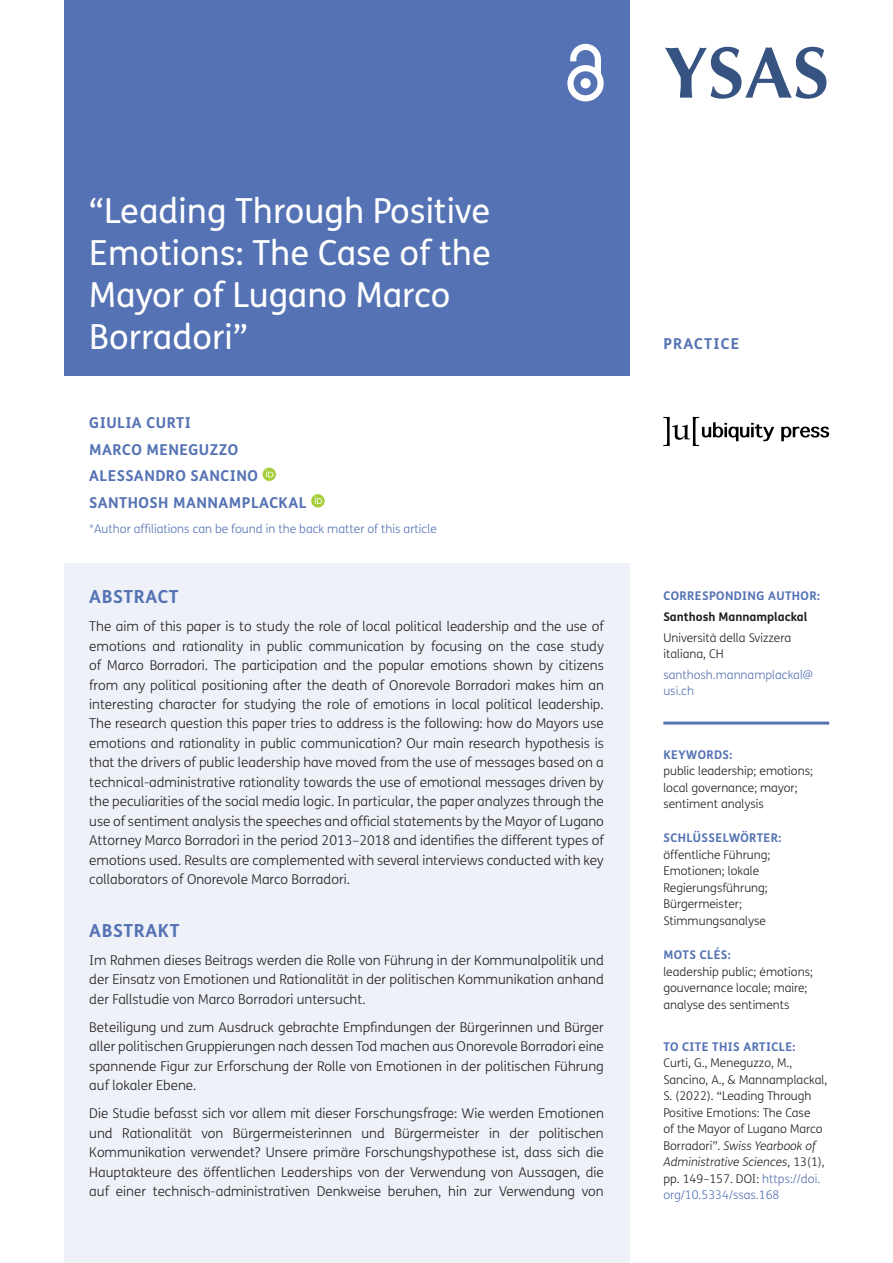
<style>
.page{position:relative;width:893px;height:1263px;background:#fff}
.page>*{position:absolute;margin:0;border:0;box-sizing:border-box;transform-origin:0 0}
.t1{font:700 72.75px "Optima";color:#365382}
.Article_Title{font:34.5px/42px "FS Me";color:#fff}
.t2{font:700 18px "FS Me";letter-spacing:.03em;color:#5573b4}
.Cover_Authors{font:700 15px "FS Me";letter-spacing:.03em;color:#5573b4}
.Cover_Authors-2{font:700 15px "FS Me";letter-spacing:.075em;color:#5573b4}
.Abstract_Copy{font:300 13.5px/19.5px "FS Me";color:#231f20;text-align:justify}
.t3{font:300 12px/16.5px "FS Me";color:#231f20}
.t4{font:300 12px/16.5px "FS Me";color:#5573b4}
.t5{font:700 12px "FS Me";letter-spacing:.03em;color:#5573b4}
.t6{font:700 12px "FS Me";color:#231f20}
.s1{font-style:italic}
.s2{color:#5573b4}
</style>
<div class="page">
<div style="left:64px;top:0;width:565px;height:376px;background:#5573b4"></div>
<svg style="left:567px;top:44px;width:37px;height:57px"></svg>
<svg style="left:781px;top:427px;width:48px;height:14px"></svg>
<svg style="left:663px;top:417px;width:111px;height:29px"></svg>
<hr style="left:663px;top:721px;width:166px;height:3px;background:#5573b4">
<div style="left:64px;top:564px;width:565px;height:699px;background:#eef1f8"></div>
<svg style="left:263px;top:468px;width:13px;height:13px"></svg>
<svg style="left:266px;top:470px;width:7px;height:7px"></svg>
<svg style="left:311px;top:494px;width:14px;height:13px"></svg>
<svg style="left:315px;top:497px;width:7px;height:7px"></svg>
<h1 class="Article_Title" style="left:89px;top:190px;width:403px">“Leading Through Positive<br>Emotions: The Case of the<br>Mayor of Lugano Marco<br>Borradori”</h1>
<p class="Cover_Authors" style="left:89px;top:413px;width:103px">GIULIA CURTI</p>
<p class="Cover_Authors" style="left:89px;top:440px;width:150px">MARCO MENEGUZZO</p>
<p class="Cover_Authors" style="left:89px;top:466px;width:170px">ALESSANDRO SANCINO</p>
<p class="Cover_Authors" style="left:89px;top:493px;width:219px">SANTHOSH MANNAMPLACKAL</p>
<p class="t4" style="left:89px;top:520px;width:349px">*Author affiliations can be found in the back matter of this article</p>
<h1 class="t2" style="left:89px;top:585px;width:91px">ABSTRACT</h1>
<p class="Abstract_Copy" style="left:89px;top:617px;width:516px">The aim of this paper is to study the role of local political leadership and the use of emotions and rationality in public communication by focusing on the case study of Marco Borradori. The participation and the popular emotions shown by citizens from any political positioning after the death of Onorevole Borradori makes him an interesting character for studying the role of emotions in local political leadership.<br>The research question this paper tries to address is the following: how do Mayors use emotions and rationality in public communication? Our main research hypothesis is that the drivers of public leadership have moved from the use of messages based on a technical-administrative rationality towards the use of emotional messages driven by the peculiarities of the social media logic. In particular, the paper analyzes through the use of sentiment analysis the speeches and official statements by the Mayor of Lugano Attorney Marco Borradori in the period 2013–2018 and identifies the different types of emotions used. Results are complemented with several interviews conducted with key collaborators of Onorevole Marco Borradori.</p>
<h1 class="t2" style="left:89px;top:919px;width:92px">ABSTRAKT</h1>
<p class="Abstract_Copy" style="left:89px;top:951px;width:516px">Im Rahmen dieses Beitrags werden die Rolle von Führung in der Kommunalpolitik und der Einsatz von Emotionen und Rationalität in der politischen Kommunikation anhand der Fallstudie von Marco Borradori untersucht.</p>
<p class="Abstract_Copy" style="left:89px;top:1018px;width:516px">Beteiligung und zum Ausdruck gebrachte Empfindungen der Bürgerinnen und Bürger aller politischen Gruppierungen nach dessen Tod machen aus Onorevole Borradori eine spannende Figur zur Erforschung der Rolle von Emotionen in der politischen Führung auf lokaler Ebene.</p>
<p class="Abstract_Copy" style="left:89px;top:1104px;width:516px">Die Studie befasst sich vor allem mit dieser Forschungsfrage: Wie werden Emotionen und Rationalität von Bürgermeisterinnen und Bürgermeister in der politischen Kommunikation verwendet? Unsere primäre Forschungshypothese ist, dass sich die Hauptakteure des öffentlichen Leaderships von der Verwendung von Aussagen, die auf einer technisch-administrativen Denkweise beruhen, hin zur Verwendung von</p>
<h1 class="t1" style="left:663px;top:31px;width:167px">YSAS</h1>
<p class="Cover_Authors-2" style="left:663px;top:334px;width:77px">PRACTICE</p>
<p class="t5" style="left:663px;top:588px;width:158px">CORRESPONDING AUTHOR:</p>
<p class="t6" style="left:663px;top:609px;width:146px">Santhosh Mannamplackal</p>
<p class="t3" style="left:663px;top:629px;width:129px">Università della Svizzera italiana, CH</p>
<p class="t4" style="left:663px;top:667px;width:151px">santhosh.mannamplackal@ usi.ch</p>
<p class="t5" style="left:663px;top:747px;width:71px">KEYWORDS:</p>
<p class="t3" style="left:663px;top:763px;width:151px">public leadership; emotions; local governance; mayor; sentiment analysis</p>
<p class="t5" style="left:663px;top:830px;width:119px">SCHLÜSSELWÖRTER:</p>
<p class="t3" style="left:663px;top:847px;width:109px">öffentliche Führung;<br>Emotionen; lokale<br>Regierungsführung;<br>Bürgermeister;<br>Stimmungsanalyse</p>
<p class="t5" style="left:663px;top:947px;width:69px">MOTS CLÉS:</p>
<p class="t3" style="left:663px;top:963px;width:151px">leadership public; émotions; gouvernance locale; maire; analyse des sentiments</p>
<p class="t5" style="left:663px;top:1039px;width:133px">TO CITE THIS ARTICLE:</p>
<p class="t3" style="left:663px;top:1055px;width:165px">Curti, G., Meneguzzo, M.,<br>Sancino, A., &amp; Mannamplackal,<br>S. (2022). “Leading Through<br>Positive Emotions: The Case<br>of the Mayor of Lugano Marco<br>Borradori”. <span class="s1">Swiss Yearbook of<br>Administrative Sciences</span>, 13(1), pp. 149–157. DOI: <span class="s2">https://doi. org/10.5334/ssas.168</span></p>
</div>
